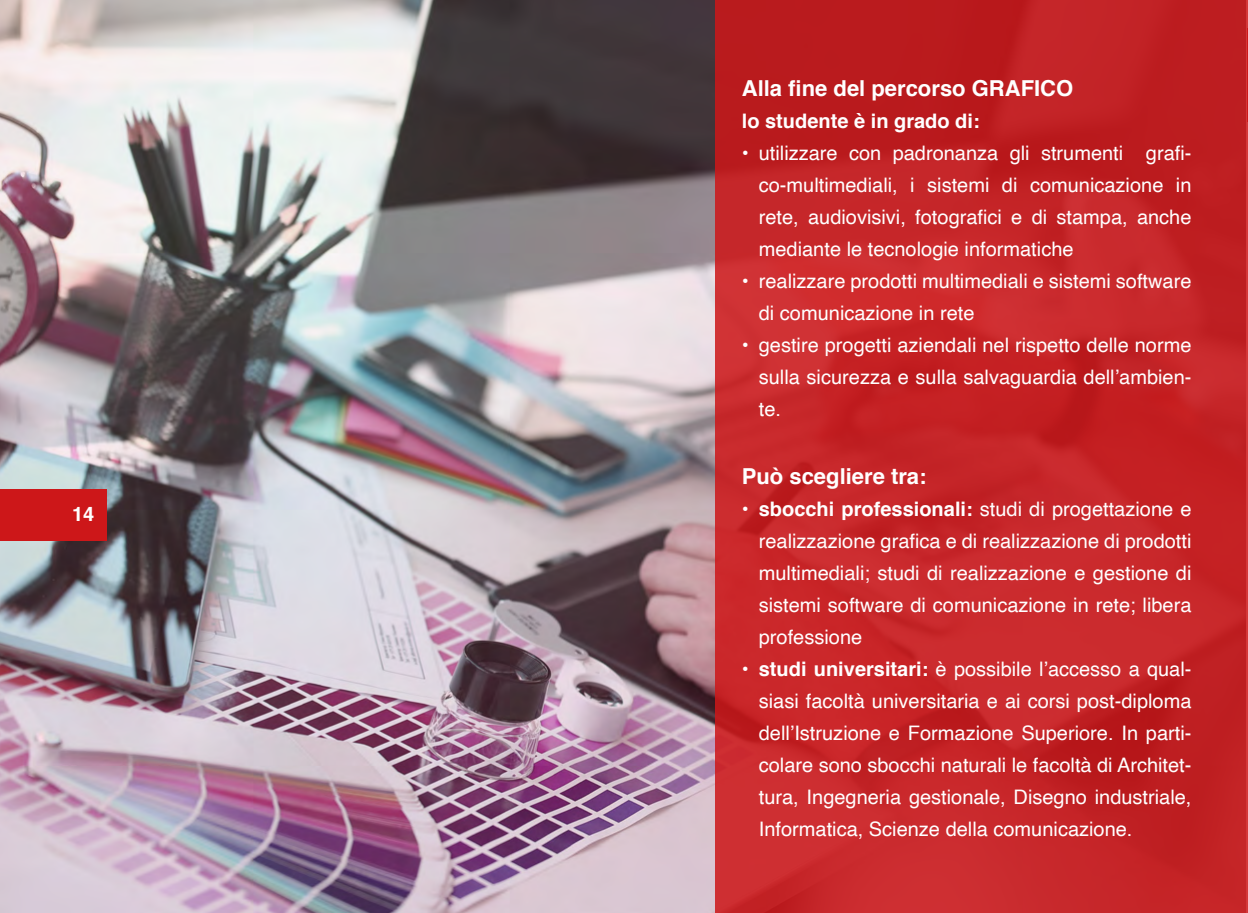
<style>
.page{position:relative;width:1248px;height:913px;background:#fff}
.page>*{position:absolute;margin:0;border:0;box-sizing:border-box;transform-origin:0 0}
.t1{font:700 22px "Helvetica";color:#fff}
.t2{font:20px/32px "Helvetica";color:#fff;text-align:justify}
.t3{font:700 20px "Helvetica";color:#fff}
.s1{font-weight:700}
</style>
<div class="page">
<img style="left:0;top:0;width:715px;height:913px">
<div style="left:715px;top:0;width:532px;height:913px;background:linear-gradient(to right,#c8282a,#c22124)"></div>
<hr style="left:1247px;top:28px;width:1px;height:93px;background:#cd1719">
<div style="left:0;top:489px;width:106px;height:51px;background:#cd1719"></div>
<p class="t3" style="left:72px;top:498px;width:24px">14</p>
<p class="t1" style="left:741px;top:71px;width:333px">Alla fine del percorso GRAFICO</p>
<p class="t3" style="left:741px;top:105px;width:239px">lo studente è in grado di:</p>
<p class="t2" style="left:758px;top:138px;width:434px;text-indent:-17px">• utilizzare con padronanza gli strumenti grafi&shy;co-multimediali, i sistemi di comunicazione in rete, audiovisivi, fotografici e di stampa, anche mediante le tecnologie informatiche</p>
<p class="t2" style="left:758px;top:266px;width:434px;text-indent:-17px">• realizzare prodotti multimediali e sistemi software di comunicazione in rete</p>
<p class="t2" style="left:758px;top:330px;width:434px;text-indent:-17px">• gestire progetti aziendali nel rispetto delle norme sulla sicurezza e sulla salvaguardia dell’ambien&shy;te.</p>
<p class="t1" style="left:741px;top:459px;width:186px">Può scegliere tra:</p>
<p class="t2" style="left:758px;top:494px;width:434px;text-indent:-17px"><span class="s1">• sbocchi professionali:</span> studi di progettazione e realizzazione grafica e di realizzazione di prodotti multimediali; studi di realizzazione e gestione di sistemi software di comunicazione in rete; libera professione</p>
<p class="t2" style="left:758px;top:654px;width:434px;text-indent:-17px"><span class="s1">• studi universitari:</span> è possibile l’accesso a qual&shy;siasi facoltà universitaria e ai corsi post-diploma dell’Istruzione e Formazione Superiore. In parti&shy;colare sono sbocchi naturali le facoltà di Architet&shy;tura, Ingegneria gestionale, Disegno industriale, Informatica, Scienze della comunicazione.</p>
</div>
